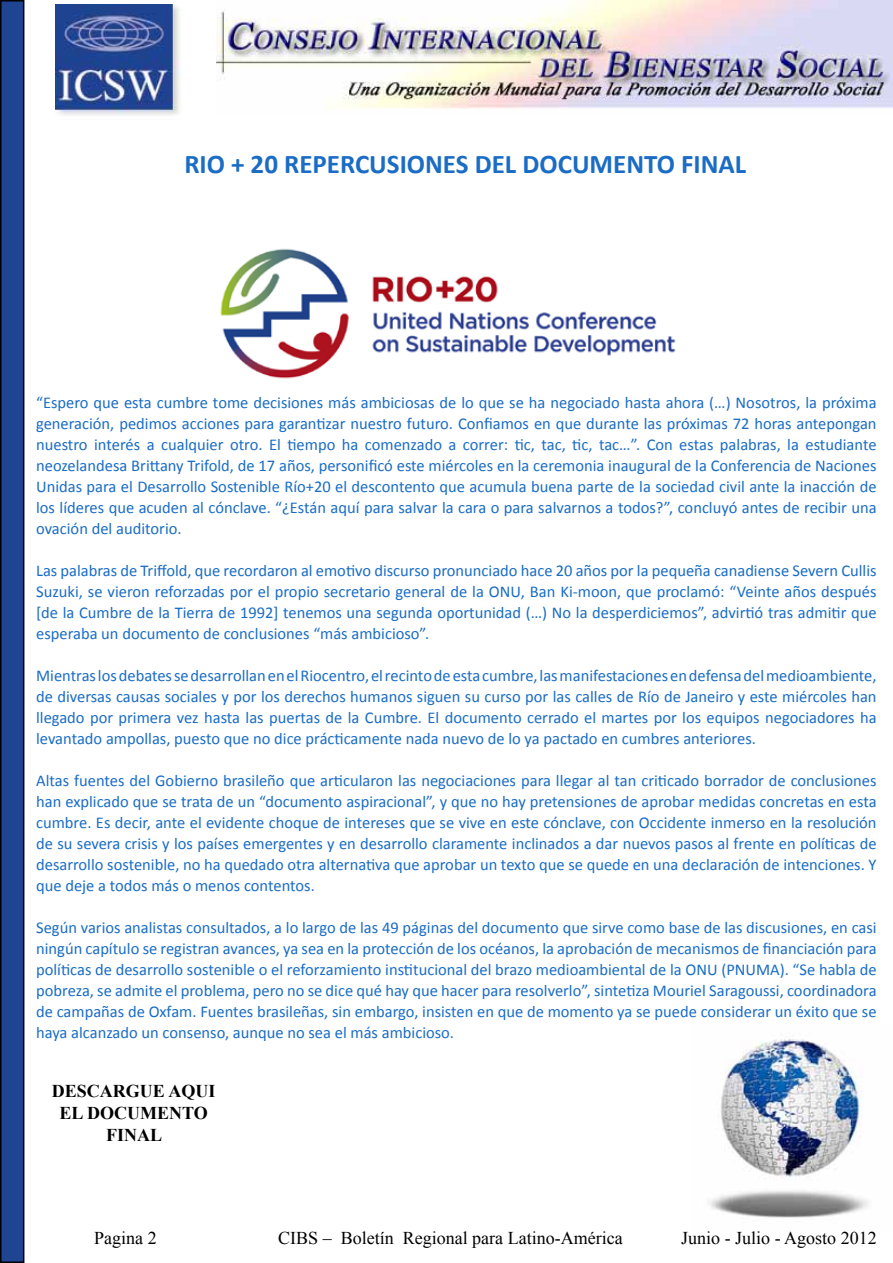
<style>
.page{position:relative;width:893px;height:1263px;background:#fff}
.page>*{position:absolute;margin:0;border:0;box-sizing:border-box;transform-origin:0 0}
.t1{font:700 27px "Calibri";color:#1a6cc5}
.t2{font:18px "Times New Roman";color:#000}
.t3{font:700 18px/21.6px "Times New Roman";color:#000;text-align:center}
.t4{font:16.5px/21px "Calibri";color:#1a6cc5;text-align:justify}
</style>
<div class="page">
<img style="left:217px;top:0;width:676px;height:109px">
<img style="left:55px;top:4px;width:126px;height:111px">
<img style="left:709px;top:1037px;width:159px;height:181px">
<div style="left:1px;top:1px;width:23px;height:1261px;background:#1f4492"></div>
<div style="left:0;top:0;width:24px;height:1263px;border:2px solid #000"></div>
<img style="left:220px;top:248px;width:456px;height:131px">
<p class="t1" style="left:184px;top:146px;width:564px">RIO + 20 REPERCUSIONES DEL DOCUMENTO FINAL</p>
<p class="t4" style="left:36px;top:392px;width:842px">“Espero que esta cumbre tome decisiones más ambiciosas de lo que se ha negociado hasta ahora (…) Nosotros, la próxima generación, pedimos acciones para garantizar nuestro futuro. Confiamos en que durante las próximas 72 horas antepongan nuestro interés a cualquier otro. El tiempo ha comenzado a correr: tic, tac, tic, tac…”. Con estas palabras, la estudiante neozelandesa Brittany Trifold, de 17 años, personificó este miércoles en la ceremonia inaugural de la Conferencia de Naciones Unidas para el Desarrollo Sostenible Río+20 el descontento que acumula buena parte de la sociedad civil ante la inacción de los líderes que acuden al cónclave. “¿Están aquí para salvar la cara o para salvarnos a todos?”, concluyó antes de recibir una ovación del auditorio.</p>
<p class="t4" style="left:36px;top:560px;width:842px">Las palabras de Triffold, que recordaron al emotivo discurso pronunciado hace 20 años por la pequeña canadiense Severn Cullis Suzuki, se vieron reforzadas por el propio secretario general de la ONU, Ban Ki-moon, que proclamó: “Veinte años después [de la Cumbre de la Tierra de 1992] tenemos una segunda oportunidad (…) No la desperdiciemos”, advirtió tras admitir que esperaba un documento de conclusiones “más ambicioso”.</p>
<p class="t4" style="left:36px;top:665px;width:842px">Mientras los debates se desarrollan en el Riocentro, el recinto de esta cumbre, las manifestaciones en defensa del medioambiente, de diversas causas sociales y por los derechos humanos siguen su curso por las calles de Río de Janeiro y este miércoles han llegado por primera vez hasta las puertas de la Cumbre. El documento cerrado el martes por los equipos negociadores ha levantado ampollas, puesto que no dice prácticamente nada nuevo de lo ya pactado en cumbres anteriores.</p>
<p class="t4" style="left:36px;top:770px;width:842px">Altas fuentes del Gobierno brasileño que articularon las negociaciones para llegar al tan criticado borrador de conclusiones han explicado que se trata de un “documento aspiracional”, y que no hay pretensiones de aprobar medidas concretas en esta cumbre. Es decir, ante el evidente choque de intereses que se vive en este cónclave, con Occidente inmerso en la resolución de su severa crisis y los países emergentes y en desarrollo claramente inclinados a dar nuevos pasos al frente en políticas de desarrollo sostenible, no ha quedado otra alternativa que aprobar un texto que se quede en una declaración de intenciones. Y que deje a todos más o menos contentos.</p>
<p class="t4" style="left:36px;top:917px;width:842px">Según varios analistas consultados, a lo largo de las 49 páginas del documento que sirve como base de las discusiones, en casi ningún capítulo se registran avances, ya sea en la protección de los océanos, la aprobación de mecanismos de financiación para políticas de desarrollo sostenible o el reforzamiento institucional del brazo medioambiental de la ONU (PNUMA). “Se habla de pobreza, se admite el problema, pero no se dice qué hay que hacer para resolverlo”, sintetiza Mouriel Saragoussi, coordinadora de campañas de Oxfam. Fuentes brasileñas, sin embargo, insisten en que de momento ya se puede considerar un éxito que se haya alcanzado un consenso, aunque no sea el más ambicioso.</p>
<p class="t3" style="left:52px;top:1080px;width:165px">DESCARGUE AQUI<br>EL DOCUMENTO<br>FINAL</p>
<p class="t2" style="left:94px;top:1225px;width:64px">Pagina 2</p>
<p class="t2" style="left:278px;top:1225px;width:346px">CIBS – Boletín Regional para Latino-América</p>
<p class="t2" style="left:681px;top:1225px;width:197px">Junio - Julio - Agosto 2012</p>
</div>
